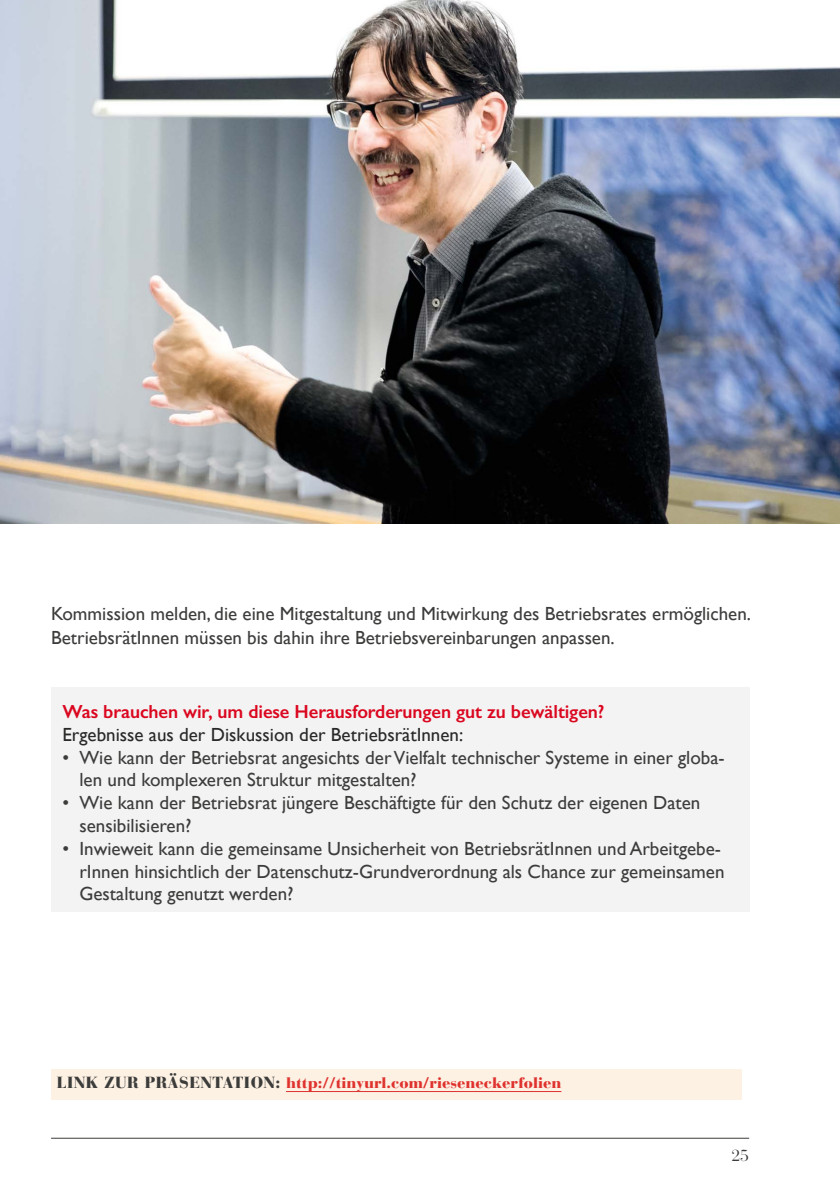
<style>
.page{position:relative;width:840px;height:1191px;background:#fff}
.page>*{position:absolute;margin:0;border:0;box-sizing:border-box;transform-origin:0 0}
.t1{font:19px/22.8px "Gill Sans";color:#3c3c3b}
.t2{font:600 19px "Gill Sans";letter-spacing:-.005em;color:#db0720}
.t3{font:19px "Gill Sans";color:#282827}
.t4{font:16px "Bauer Bodoni Std";color:#3c3c3b}
.t5{font:900 15px "Bauer Bodoni Std";color:#df322e}
.s1{font-size:16px;color:#3c3c3b}
</style>
<div class="page">
<hr style="left:51px;top:1137px;width:697px;height:1px;background:#3c3c3b">
<div style="left:51px;top:687px;width:697px;height:224px;background:#f3f3f3"></div>
<div style="left:51px;top:1069px;width:689px;height:30px;background:#fdf1e3"></div>
<hr style="left:286px;top:1091px;width:275px;height:1px;background:#df322e">
<img style="left:0;top:0;width:839px;height:523px">
<p class="t1" style="left:51px;top:601px;width:701px;line-height:24px">Kommission melden, die eine Mitgestaltung und Mitwirkung des Betriebsrates ermöglichen.<br>BetriebsrätInnen müssen bis dahin ihre Betriebsvereinbarungen anpassen.</p>
<p class="t2" style="left:62px;top:700px;width:543px">Was brauchen wir, um diese Herausforderungen gut zu bewältigen?</p>
<p class="t3" style="left:62px;top:723px;width:402px">Ergebnisse aus der Diskussion der BetriebsrätInnen:</p>
<p class="t1" style="left:79px;top:745px;width:646px;text-indent:-17px">• Wie kann der Betriebsrat angesichts der Vielfalt technischer Systeme in einer globa&shy;len und komplexeren Struktur mitgestalten?</p>
<p class="t1" style="left:79px;top:791px;width:622px;text-indent:-17px">• Wie kann der Betriebsrat jüngere Beschäftigte für den Schutz der eigenen Daten sensibilisieren?</p>
<p class="t1" style="left:79px;top:836px;width:646px;text-indent:-17px">• Inwieweit kann die gemeinsame Unsicherheit von BetriebsrätInnen und Arbeitgebe&shy;rInnen hinsichtlich der Datenschutz-Grundverordnung als Chance zur gemeinsamen<br>Gestaltung genutzt werden?</p>
<p class="t5" style="left:57px;top:1073px;width:506px"><span class="s1">LINK ZUR PRÄSENTATION:</span> http://tinyurl.com/rieseneckerfolien</p>
<p class="t4" style="left:731px;top:1146px;width:19px">25</p>
</div>
